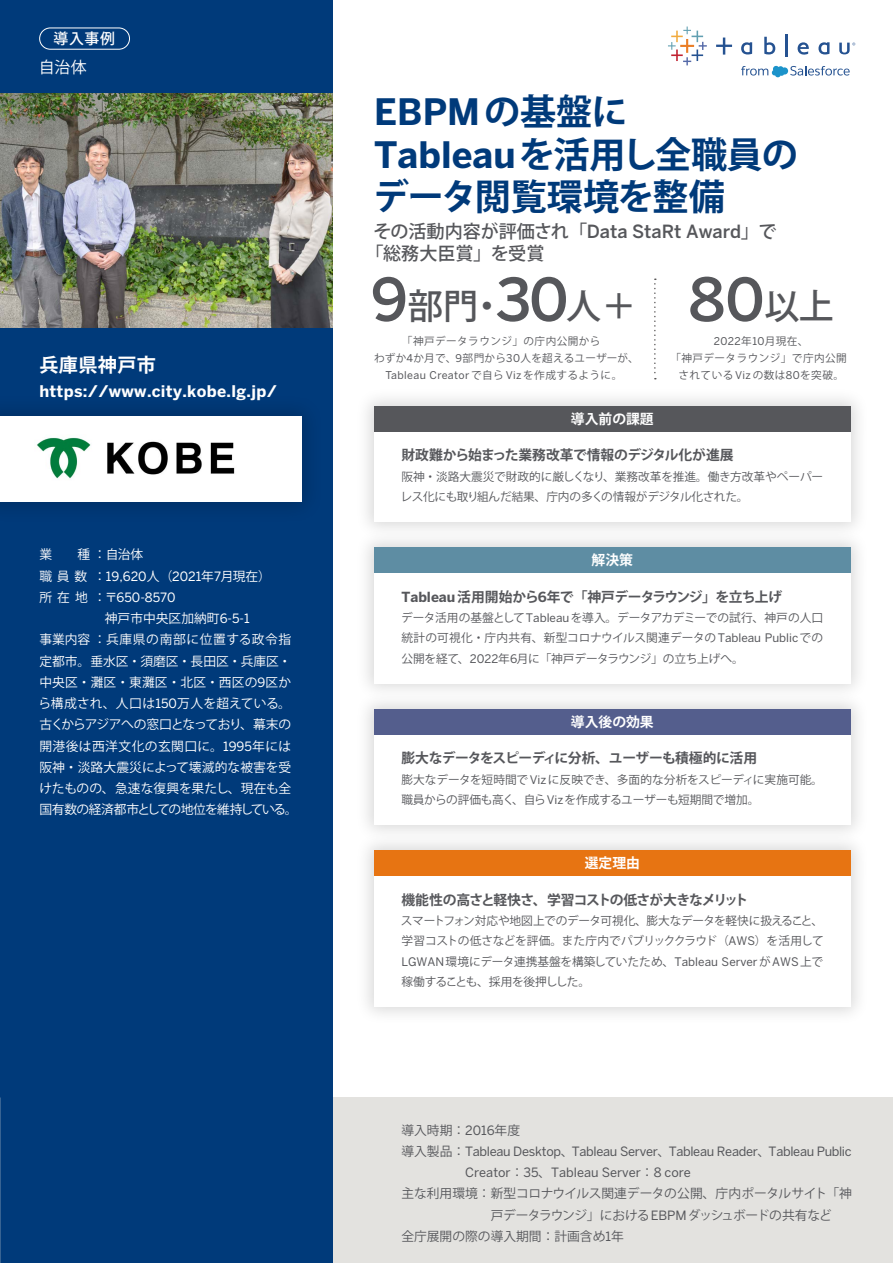
<style>
.page{position:relative;width:893px;height:1263px;background:#fff}
.page>*{position:absolute;margin:0;border:0;box-sizing:border-box;transform-origin:0 0}
.t1{font:500 58.5px "Benton Sans";color:#56575b}
.t2{font:700 36.15px/42.5px "Koz Go Pro";letter-spacing:-.03em;color:#003a7a}
.t3{font:700 36.15px "Benton Sans";color:#003a7a}
.t4{font:500 35.1px "Koz Go Pro";color:#56575b}
.t5{font:700 19.2px "Koz Go Pro";letter-spacing:.02em;color:#fff}
.t6{font:500 18px/22.4px "Koz Go Pro";color:#56575b}
.t7{font:700 15.9px "Benton Sans";letter-spacing:.02em;color:#fff}
.t8{font:15.9px "Koz Go Pro";color:#fff}
.t9{font:500 14.85px "Koz Go Pro";color:#fff}
.t10{font:700 13.8px "Koz Go Pro";letter-spacing:-.045em;color:#56575b}
.t11{font:700 13.8px "Koz Go Pro";letter-spacing:-.01em;color:#56575b}
.t12{font:700 13.8px "Koz Go Pro";color:#fff}
.t13{font:12.75px/21.3px "Koz Go Pro";color:#fff}
.t14{font:12.75px/21.3px "Benton Sans";letter-spacing:-.02em;color:#56575b}
.t15{font:12.75px "Koz Go Pro";color:#56575b}
.t16{font:12.75px "Koz Go Pro";letter-spacing:-.06em;color:#56575b}
.t17{font:12.75px "Benton Sans";color:#fff}
.t18{font:11.7px/20.2px "Koz Go Pro";letter-spacing:-.015em;color:#56575b}
.t19{font:10.65px/17px "Koz Go Pro";letter-spacing:.04em;color:#56575b}
.t20{font:10.65px "Benton Sans";letter-spacing:.035em;color:#56575b}
.s1{font-family:"Benton Sans"}
.s2{font-family:"Koz Go Pro"}
.s3{font-family:"Benton Sans";font-size:58.5px}
.s4{font-family:"Koz Go Pro";font-size:35.1px}
</style>
<div class="page">
<div style="left:326px;top:1098px;width:567px;height:165px;background:#e3e2df"></div>
<div style="left:0;top:0;width:333px;height:1263px;background:#003a7a"></div>
<div style="left:355px;top:387px;width:514px;height:153px;background:#000;opacity:.15"></div>
<div style="left:374px;top:406px;width:476px;height:116px;background:#fff"></div>
<div style="left:374px;top:406px;width:476px;height:25px;background:#56575b"></div>
<div style="left:355px;top:690px;width:514px;height:153px;background:#000;opacity:.15"></div>
<div style="left:374px;top:709px;width:476px;height:116px;background:#fff"></div>
<div style="left:374px;top:709px;width:476px;height:25px;background:#545e8d"></div>
<div style="left:355px;top:528px;width:514px;height:174px;background:#000;opacity:.15"></div>
<div style="left:374px;top:547px;width:476px;height:136px;background:#fff"></div>
<div style="left:374px;top:547px;width:476px;height:26px;background:#5e8da3"></div>
<div style="left:355px;top:831px;width:514px;height:194px;background:#000;opacity:.15"></div>
<div style="left:374px;top:850px;width:476px;height:156px;background:#fff"></div>
<div style="left:374px;top:850px;width:476px;height:26px;background:#e77412"></div>
<img style="left:0;top:94px;width:333px;height:233px">
<svg style="left:654px;top:279px;width:2px;height:100px"></svg>
<div style="left:39px;top:28px;width:91px;height:22px;border:1px solid #fff;border-radius:11px"></div>
<div style="left:0;top:393px;width:325px;height:132px;background:#003775"></div>
<div style="left:0;top:416px;width:301px;height:85px;background:#fff"></div>
<img style="left:37px;top:437px;width:198px;height:42px">
<svg style="left:741px;top:66px;width:109px;height:11px"></svg>
<svg style="left:668px;top:27px;width:39px;height:38px"></svg>
<svg style="left:764px;top:37px;width:11px;height:17px"></svg>
<hr style="left:785px;top:34px;width:2px;height:23px;background:#255291">
<svg style="left:797px;top:42px;width:12px;height:13px"></svg>
<svg style="left:741px;top:42px;width:11px;height:13px"></svg>
<svg style="left:818px;top:42px;width:12px;height:13px"></svg>
<svg style="left:716px;top:38px;width:16px;height:17px"></svg>
<svg style="left:839px;top:43px;width:16px;height:11px"></svg>
<p class="t9" style="left:54px;top:29px;width:63px">導入事例</p>
<h3 class="t8" style="left:39px;top:57px;width:49px">自治体</h3>
<h3 class="t5" style="left:39px;top:353px;width:118px">兵庫県神戸市</h3>
<h3 class="t7" style="left:39px;top:382px;width:239px">https://www.city.kobe.lg.jp/</h3>
<p class="t13" style="left:39px;top:544px;width:233px">業　　種 ：自治体<br>職員数 ： <span class="s1">19,620</span>人（<span class="s1">2021</span>年<span class="s1">7</span>月現在）</p>
<p class="t17" style="left:39px;top:590px;width:138px"><span class="s2">所在地： 〒</span>650-8570</p>
<p class="t13" style="left:38px;top:608px;width:260px;text-indent:66px">神戸市中央区加納町<span class="s1">6-5-1<br></span>事業内容 ：兵庫県の南部に位置する政令指定都市。垂水区・須磨区・長田区・兵庫区・中央区・灘区・東灘区・北区・西区の<span class="s1">9</span>区から構成され、人口は<span class="s1">150</span>万人を超えている。古くからアジアへの窓口となっており、幕末の開港後は西洋文化の玄関口に。<span class="s1">1995</span>年には阪神・淡路大震災によって壊滅的な被害を受けたものの、急速な復興を果たし、現在も全国有数の経済都市としての地位を維持している。</p>
<h2 class="t3" style="left:374px;top:91px;width:255px">EBPM<span class="s2">の基盤に</span></h2>
<h2 class="t2" style="left:373px;top:136px;width:427px"><span class="s1">Tableau</span>を活用し全職員のデータ閲覧環境を整備</h2>
<h3 class="t6" style="left:365px;top:221px;width:412px;text-indent:8px">その活動内容が評価され「<span class="s1">Data StaRt Award</span>」で「総務大臣賞」を受賞</h3>
<h3 class="t4" style="left:371px;top:283px;width:267px"><span class="s3">9</span>部門・<span class="s3">30</span>人＋</h3>
<p class="t19" style="left:374px;top:333px;width:266px;text-indent:28px">「神戸データラウンジ」の庁内公開から<br>わずか<span class="s1">4</span>か月で、<span class="s1">9</span>部門から<span class="s1">30</span>人を超えるユーザーが、</p>
<p class="t20" style="left:385px;top:369px;width:238px">Tableau Creator<span class="s2">で自ら</span>Viz<span class="s2">を作成するように。</span></p>
<h1 class="t1" style="left:689px;top:265px;width:147px">80<span class="s4">以上</span></h1>
<p class="t20" style="left:714px;top:335px;width:96px">2022<span class="s2">年</span>10<span class="s2">月現在、</span></p>
<p class="t19" style="left:670px;top:350px;width:178px;text-align:center">「神戸データラウンジ」で庁内公開されている<span class="s1">Viz</span>の数は<span class="s1">80</span>を突破。</p>
<p class="t12" style="left:571px;top:410px;width:84px">導入前の課題</p>
<p class="t11" style="left:401px;top:446px;width:334px">財政難から始まった業務改革で情報のデジタル化が進展</p>
<p class="t18" style="left:401px;top:467px;width:424px">阪神・淡路大震災で財政的に厳しくなり、業務改革を推進。働き方改革やペーパーレス化にも取り組んだ結果、庁内の多くの情報がデジタル化された。</p>
<p class="t12" style="left:592px;top:551px;width:43px">解決策</p>
<p class="t10" style="left:401px;top:588px;width:382px"><span class="s1">Tableau</span>活用開始から<span class="s1">6</span>年で「神戸データラウンジ」を立ち上げ</p>
<p class="t18" style="left:401px;top:608px;width:424px;text-align:justify">データ活用の基盤として<span class="s1">Tableau</span>を導入。データアカデミーでの試行、神戸の人口統計の可視化・庁内共有、新型コロナウイルス関連データの<span class="s1">Tableau Public</span>での公開を経て、<span class="s1">2022</span>年<span class="s1">6</span>月に「神戸データラウンジ」の立ち上げへ。</p>
<p class="t12" style="left:571px;top:713px;width:84px">導入後の効果</p>
<p class="t10" style="left:401px;top:749px;width:357px">膨大なデータをスピーディに分析、ユーザーも積極的に活用</p>
<p class="t18" style="left:401px;top:770px;width:423px">膨大なデータを短時間で<span class="s1">Viz</span>に反映でき、多面的な分析をスピーディに実施可能。職員からの評価も高く、自ら<span class="s1">Viz</span>を作成するユーザーも短期間で増加。</p>
<p class="t12" style="left:585px;top:854px;width:57px">選定理由</p>
<p class="t10" style="left:401px;top:891px;width:348px">機能性の高さと軽快さ、学習コストの低さが大きなメリット</p>
<p class="t18" style="left:401px;top:911px;width:424px;text-align:justify">スマートフォン対応や地図上でのデータ可視化、膨大なデータを軽快に扱えること、学習コストの低さなどを評価。また庁内でパブリッククラウド（<span class="s1">AWS</span>）を活用して<span class="s1">LGWAN</span>環境にデータ連携基盤を構築していたため、<span class="s1">Tableau Server</span>が<span class="s1">AWS</span>上で稼働することも、採用を後押しした。</p>
<p class="t15" style="left:401px;top:1122px;width:120px">導入時期：<span class="s1">2016</span>年度</p>
<p class="t14" style="left:465px;top:1140px;width:388px;text-indent:-64px"><span class="s2">導入製品：</span> Tableau Desktop<span class="s2">、</span>Tableau Server<span class="s2">、</span>Tableau Reader<span class="s2">、</span>Tableau Public<br>Creator<span class="s2">：</span>35<span class="s2">、</span>Tableau Server<span class="s2">：</span>8 core</p>
<p class="t15" style="left:401px;top:1185px;width:452px">主な利用環境：新型コロナウイルス関連データの公開、庁内ポータルサイト「神</p>
<p class="t16" style="left:491px;top:1207px;width:343px">戸データラウンジ」における<span class="s1">EBPM</span>ダッシュボードの共有など</p>
<p class="t15" style="left:401px;top:1228px;width:224px">全庁展開の際の導入期間：計画含め<span class="s1">1</span>年</p>
</div>
